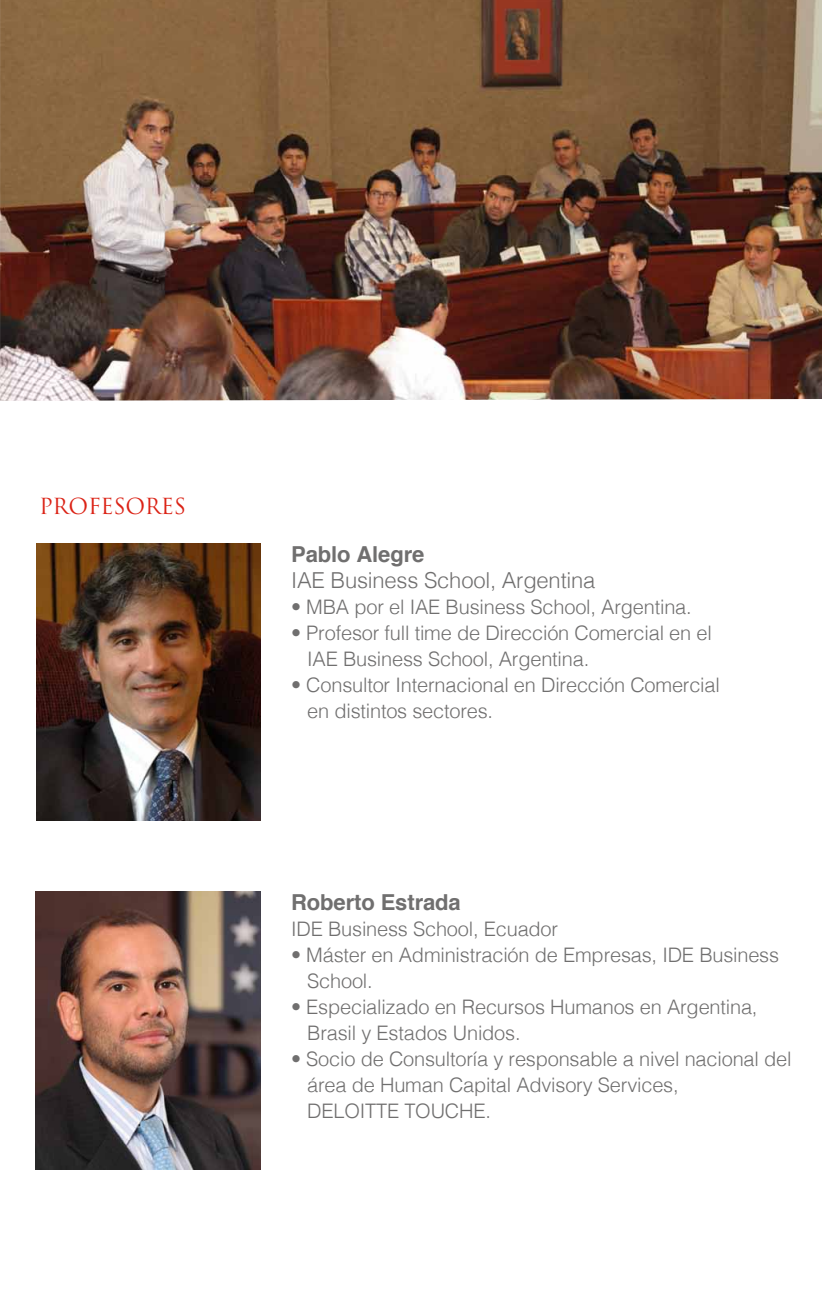
<style>
.page{position:relative;width:822px;height:1304px;background:#fff}
.page>*{position:absolute;margin:0;border:0;box-sizing:border-box;transform-origin:0 0}
.t1{font:300 22px "Helvetica";letter-spacing:-.01em;color:#706f6f}
.t2{font:700 22px "Helvetica";letter-spacing:-.005em;color:#706f6f}
.t3{font:21.6px "Trajan Pro";letter-spacing:-.015em;color:#db2215}
.t4{font:300 20px/26px "Helvetica";letter-spacing:-.01em;color:#706f6f}
</style>
<div class="page">
<img style="left:0;top:0;width:821px;height:401px">
<img style="left:36px;top:543px;width:224px;height:278px">
<img style="left:36px;top:892px;width:224px;height:277px">
<p class="t3" style="left:39px;top:493px;width:148px">PROFESORES</p>
<p class="t2" style="left:291px;top:537px;width:135px">Pablo Alegre</p>
<p class="t1" style="left:291px;top:562px;width:306px">IAE Business School, Argentina</p>
<p class="t4" style="left:291px;top:593px;width:402px">• MBA por el IAE Business School, Argentina.</p>
<p class="t4" style="left:307px;top:619px;width:406px;text-indent:-16px">• Profesor full time de Dirección Comercial en el<br>IAE Business School, Argentina.</p>
<p class="t4" style="left:307px;top:671px;width:414px;text-indent:-16px">• Consultor Internacional en Dirección Comercial en distintos sectores.</p>
<p class="t2" style="left:291px;top:885px;width:171px">Roberto Estrada</p>
<p class="t4" style="left:291px;top:915px;width:268px">IDE Business School, Ecuador</p>
<p class="t4" style="left:307px;top:941px;width:473px;text-indent:-16px">• Máster en Administración de Empresas, IDE Business<br>School.</p>
<p class="t4" style="left:307px;top:993px;width:452px;text-indent:-16px">• Especializado en Recursos Humanos en Argentina,<br>Brasil y Estados Unidos.</p>
<p class="t4" style="left:307px;top:1045px;width:486px;text-indent:-16px">• Socio de Consultoría y responsable a nivel nacional del área de Human Capital Advisory Services,<br>DELOITTE TOUCHE.</p>
</div>
